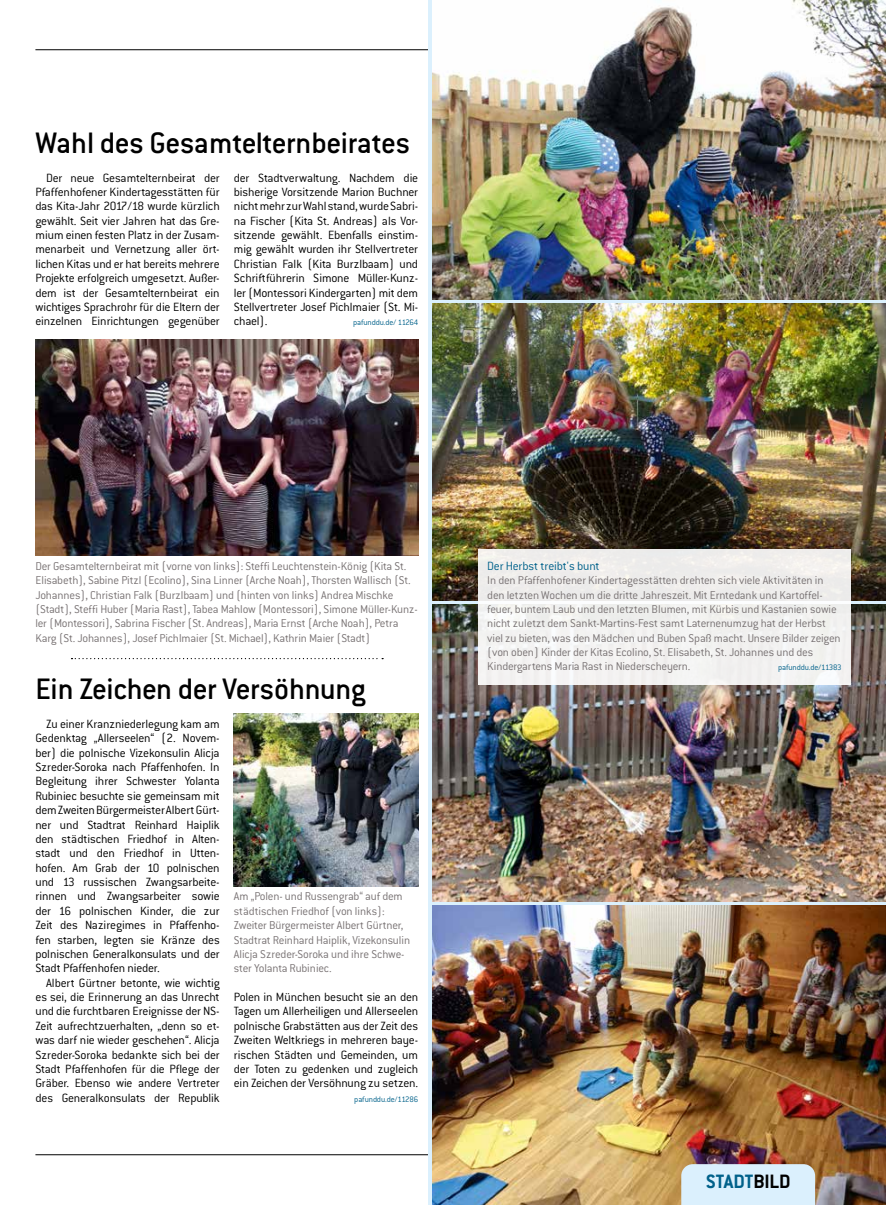
<style>
.page{position:relative;width:886px;height:1205px;background:#fff}
.page>*{position:absolute;margin:0;border:0;box-sizing:border-box;transform-origin:0 0}
.t1{font:500 32.5px "Conduit ITC Std";letter-spacing:-.015em;color:#000}
.t2{font:700 21.25px "Conduit ITC Std";color:#00618a}
.t3{font:300 13.12px/14.4px "Conduit ITC Std";letter-spacing:-.015em;color:#000;text-align:justify}
.t4{font:300 13.12px "Conduit ITC Std";letter-spacing:-.015em;color:#00618a}
.t5{font:300 12.5px/14.4px "Conduit ITC Std";letter-spacing:-.015em;color:#797374}
.t6{font:300 8.75px "Conduit ITC Std";letter-spacing:-.015em;color:#00618a}
.s1{color:#000}
</style>
<div class="page">
<hr style="left:35px;top:50px;width:706px;height:1px;background:#000">
<hr style="left:35px;top:1154px;width:780px;height:1px;background:#000">
<img style="left:35px;top:340px;width:383px;height:215px">
<img style="left:234px;top:713px;width:184px;height:173px">
<img style="left:432px;top:604px;width:454px;height:298px">
<img style="left:432px;top:303px;width:454px;height:298px">
<img style="left:432px;top:0;width:454px;height:299px">
<img style="left:432px;top:905px;width:454px;height:300px">
<div style="left:478px;top:550px;width:372px;height:135px;background:#f1f0ef"></div>
<div style="left:681px;top:1164px;width:134px;height:41px;background:#dbf0fd"></div>
<svg style="left:71px;top:658px;width:312px;height:1px"></svg>
<h1 class="t1" style="left:35px;top:123px;width:376px">Wahl des Gesamtelternbeirates</h1>
<p class="t3" style="left:35px;top:170px;width:186px;text-indent:11px">Der neue Gesamtelternbeirat der Pfaffenhofener Kindertagesstätten für das Kita-Jahr 2017/18 wurde kürzlich gewählt. Seit vier Jahren hat das Gre&shy;mium einen festen Platz in der Zusam&shy;menarbeit und Vernetzung aller ört&shy;lichen Kitas und er hat bereits mehrere Projekte erfolgreich umgesetzt. Außer&shy;dem ist der Gesamtelternbeirat ein wichtiges Sprachrohr für die Eltern der einzelnen Einrichtungen gegenüber</p>
<p class="t3" style="left:234px;top:170px;width:186px">der Stadtverwaltung. Nachdem die bisherige Vorsitzende Marion Buchner nicht mehr zur Wahl stand, wurde Sabri&shy;na Fischer (Kita St. Andreas) als Vor&shy;sitzende gewählt. Ebenfalls einstim&shy;mig gewählt wurden ihr Stellvertreter Christian Falk (Kita Burzlbaam) und Schriftführerin Simone Müller-Kunz&shy;ler (Montessori Kindergarten) mit dem Stellvertreter Josef Pichlmaier (St. Mi&shy;chael).</p>
<p class="t6" style="left:353px;top:317px;width:67px">pafunddu.de/ 11264</p>
<p class="t5" style="left:35px;top:558px;width:384px">Der Gesamtelternbeirat mit (vorne von links): Steffi Leuchtenstein-König (Kita St.<br>Elisabeth), Sabine Pitzl (Ecolino), Sina Linner (Arche Noah), Thorsten Wallisch (St.<br>Johannes), Christian Falk (Burzlbaam) und (hinten von links) Andrea Mischke (Stadt), Steffi Huber (Maria Rast), Tabea Mahlow (Montessori), Simone Müller-Kunz&shy;ler (Montessori), Sabrina Fischer (St. Andreas), Maria Ernst (Arche Noah), Petra Karg (St. Johannes), Josef Pichlmaier (St. Michael), Kathrin Maier (Stadt)</p>
<h1 class="t1" style="left:35px;top:669px;width:332px">Ein Zeichen der Versöhnung</h1>
<p class="t3" style="left:35px;top:716px;width:186px;text-indent:11px">Zu einer Kranzniederlegung kam am Gedenktag „Allerseelen“ (2. Novem&shy;ber) die polnische Vizekonsulin Alicja Szreder-Soroka nach Pfaffenhofen. In Begleitung ihrer Schwester Yolanta Rubiniec besuchte sie gemeinsam mit dem Zweiten Bürgermeister Albert Gürt&shy;ner und Stadtrat Reinhard Haiplik den städtischen Friedhof in Alten&shy;stadt und den Friedhof in Utten&shy;hofen. Am Grab der 10 polnischen und 13 russischen Zwangsarbeite&shy;rinnen und Zwangsarbeiter sowie der 16 polnischen Kinder, die zur Zeit des Naziregimes in Pfaffenho&shy;fen starben, legten sie Kränze des polnischen Generalkonsulats und der Stadt Pfaffenhofen nieder.</p>
<p class="t3" style="left:35px;top:975px;width:186px;text-indent:11px">Albert Gürtner betonte, wie wichtig es sei, die Erinnerung an das Unrecht und die furchtbaren Ereignisse der NS-Zeit aufrechtzuerhalten, „denn so et&shy;was darf nie wieder geschehen“. Alicja Szreder-Soroka bedankte sich bei der Stadt Pfaffenhofen für die Pflege der Gräber. Ebenso wie andere Vertreter des Generalkonsulats der Republik</p>
<p class="t5" style="left:234px;top:889px;width:178px">Am „Polen- und Russengrab“ auf dem städtischen Friedhof (von links):<br>Zweiter Bürgermeister Albert Gürtner, Stadtrat Reinhard Haiplik, Vizekonsulin Alicja Szreder-Soroka und ihre Schwe&shy;ster Yolanta Rubiniec.</p>
<p class="t3" style="left:234px;top:989px;width:186px">Polen in München besucht sie an den Tagen um Allerheiligen und Allerseelen polnische Grabstätten aus der Zeit des Zweiten Weltkriegs in mehreren baye&shy;rischen Städten und Gemeinden, um der Toten zu gedenken und zugleich ein Zeichen der Versöhnung zu setzen.</p>
<p class="t6" style="left:354px;top:1093px;width:65px">pafunddu.de/11286</p>
<p class="t4" style="left:487px;top:558px;width:114px">Der Herbst treibt's bunt</p>
<p class="t5" style="left:487px;top:573px;width:355px">In den Pfaffenhofener Kindertagesstätten drehten sich viele Aktivitäten in den letzten Wochen um die dritte Jahreszeit. Mit Erntedank und Kartoffel&shy;feuer, buntem Laub und den letzten Blumen, mit Kürbis und Kastanien sowie nicht zuletzt dem Sankt-Martins-Fest samt Laternenumzug hat der Herbst viel zu bieten, was den Mädchen und Buben Spaß macht. Unsere Bilder zeigen (von oben) Kinder der Kitas Ecolino, St. Elisabeth, St. Johannes und des Kindergartens Maria Rast in Niederscheyern.</p>
<p class="t6" style="left:778px;top:662px;width:65px">pafunddu.de/11383</p>
<h2 class="t2" style="left:697px;top:1169px;width:103px">STADT <span class="s1">HEMA</span></h2>
<h2 class="t2" style="left:706px;top:1169px;width:86px">STADT<span class="s1">BILD</span></h2>
</div>
